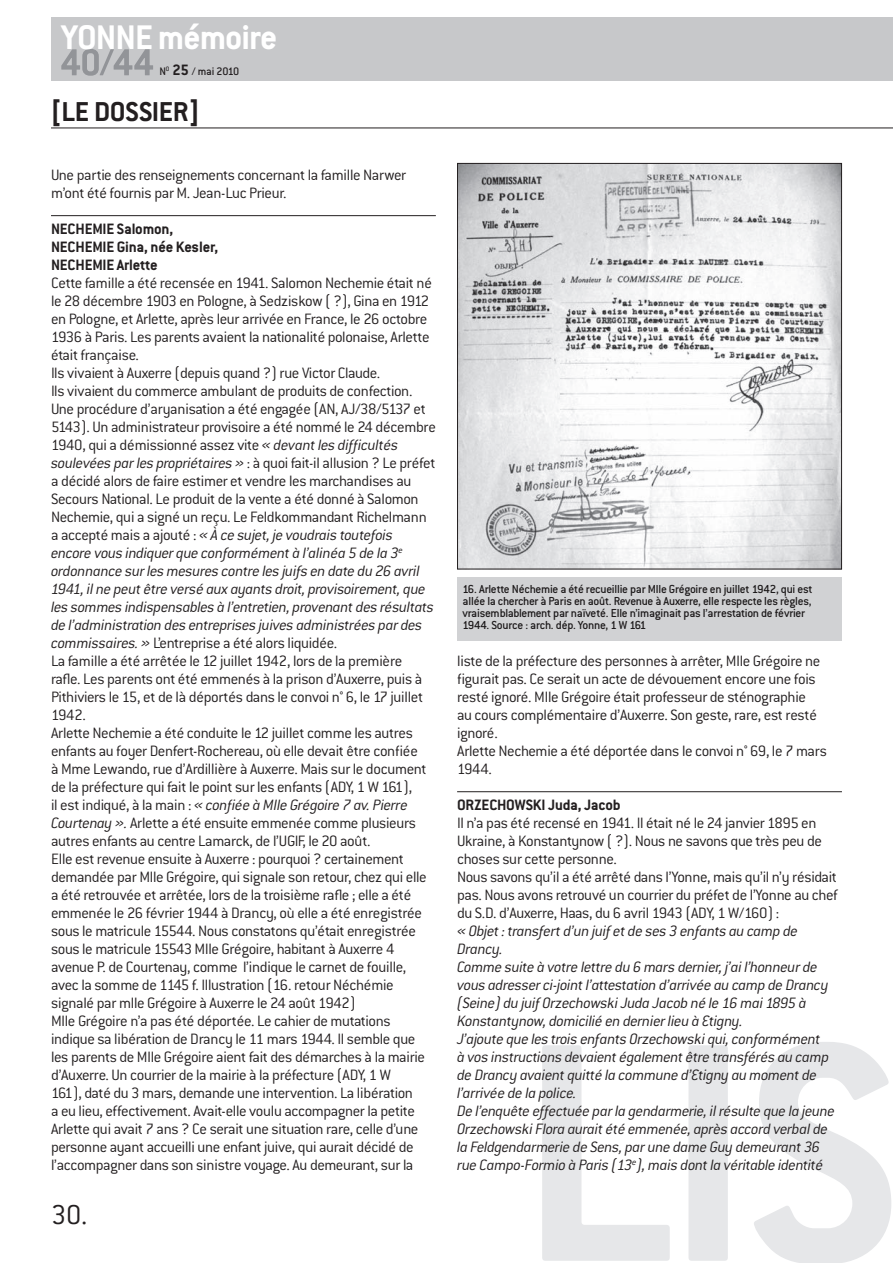
<style>
.page{position:relative;width:893px;height:1263px;background:#fff}
.page>*{position:absolute;margin:0;border:0;box-sizing:border-box;transform-origin:0 0}
.t1{font:700 37.5px "Conduit ITC";letter-spacing:-.025em;color:#fff}
.t2{font:700 30px "Conduit ITC";color:#231f20}
.t3{font:300 30px "Conduit ITC";color:#231f20}
.t4{font:300 16.5px/18px "Conduit ITC";letter-spacing:-.025em;color:#231f20}
.t5{font:italic 300 16.5px/18px "Conduit ITC";letter-spacing:-.025em;color:#231f20}
.t6{font:700 16.5px/18px "Conduit ITC";letter-spacing:-.01em;color:#231f20}
.t7{font:500 12.75px/12px "Conduit ITC";letter-spacing:-.02em;color:#231f20}
.t8{font:500 12px "Conduit ITC";letter-spacing:-.045em;color:#231f20}
.s1{font-weight:700;font-size:16.5px}
.s2{font-style:italic}
</style>
<div class="page">
<svg style="left:542px;top:1042px;width:349px;height:221px"></svg>
<div style="left:51px;top:17px;width:842px;height:64px;background:#c7c8ca"></div>
<svg style="left:61px;top:49px;width:92px;height:27px"></svg>
<hr style="left:51px;top:128px;width:842px;height:1px;background:#231f20">
<hr style="left:51px;top:215px;width:385px;height:1px;background:#231f20">
<hr style="left:457px;top:791px;width:385px;height:1px;background:#231f20">
<img style="left:459px;top:165px;width:381px;height:402px">
<div style="left:457px;top:163px;width:385px;height:406px;border:1px solid #231f20"></div>
<div style="left:457px;top:577px;width:385px;height:64px;background:#d1d2d4"></div>
<h1 class="t1" style="left:61px;top:15px;width:217px">YONNE mémoire</h1>
<p class="t8" style="left:159px;top:64px;width:81px">n<sup>o</sup> <span class="s1">25</span> / mai 2010</p>
<h2 class="t2" style="left:51px;top:94px;width:150px">[le dossier]</h2>
<p class="t4" style="left:51px;top:166px;width:357px">Une partie des renseignements concernant la famille Narwer m’ont été fournis par M. Jean-Luc Prieur.</p>
<p class="t6" style="left:51px;top:220px;width:169px">NECHEMIE Salomon,<br>NECHEMIE Gina, née Kesler,<br>NECHEMI E Arlette</p>
<p class="t4" style="left:51px;top:274px;width:386px">Cette famille a été recensée en 1941. Salomon Nechemie était né le 28 décembre 1903 en Pologne, à Sedziskow ( ?), Gina en 1912 en Pologne, et Arlette, après leur arrivée en France, le 26 octobre 1936 à Paris. Les parents avaient la nationalité polonaise, Arlette était française.<br>Ils vivaient à Auxerre (depuis quand ?) rue Victor Claude.<br>Ils vivaient du commerce ambulant de produits de confection.<br>Une procédure d’aryanisation a été engagée (AN, AJ/38/5137 et 5143). Un administrateur provisoire a été nommé le 24 décembre 1940, qui a démissionné assez vite <span class="s2">« devant les difficultés soulevées par les propriétaires »</span> : à quoi fait-il allusion ? Le préfet a décidé alors de faire estimer et vendre les marchandises au Secours National. Le produit de la vente a été donné à Salomon Nechemie, qui a signé un reçu. Le Feldkommandant Richelmann a accepté mais a ajouté : <span class="s2">« À ce sujet, je voudrais toutefois encore vous indiquer que conformément à l’alinéa 5 de la 3</span><sup>e </sup><span class="s2">ordonnance sur les mesures contre les juifs en date du 26 avril 1941, il ne peut être versé aux ayants droit, provisoirement, que les sommes indispensables à l’entretien, provenant des résultats de l’administration des entreprises juives administrées par des commissaires. »</span> L’entreprise a été alors liquidée.<br>La famille a été arrêtée le 12 juillet 1942, lors de la première rafle. Les parents ont été emmenés à la prison d’Auxerre, puis à Pithiviers le 15, et de là déportés dans le convoi n° 6, le 17 juillet 1942.<br>Arlette Nechemie a été conduite le 12 juillet comme les autres enfants au foyer Denfert-Rochereau, où elle devait être confiée<br>à Mme Lewando, rue d’Ardillière à Auxerre. Mais sur le document de la préfecture qui fait le point sur les enfants (ADY, 1 W 161),<br>il est indiqué, à la main : <span class="s2">« confiée à Mlle Grégoire 7 av. Pierre Courtenay ».</span> Arlette a été ensuite emmenée comme plusieurs autres enfants au centre Lamarck, de l’UGIF, le 20 août.<br>Elle est revenue ensuite à Auxerre : pourquoi ? certainement demandée par Mlle Grégoire, qui signale son retour, chez qui elle a été retrouvée et arrêtée, lors de la troisième rafle ; elle a été emmenée le 26 février 1944 à Drancy, où elle a été enregistrée sous le matricule 15544. Nous constatons qu’était enregistrée sous le matricule 15543 Mlle Grégoire, habitant à Auxerre 4 avenue P. de Courtenay, comme l’indique le carnet de fouille, avec la somme de 1145 f. Illustration (16. retour Néchémie signalé par mlle Grégoire à Auxerre le 24 août 1942)<br>Mlle Grégoire n’a pas été déportée. Le cahier de mutations indique sa libération de Drancy le 11 mars 1944. Il semble que les parents de Mlle Grégoire aient fait des démarches à la mairie d’Auxerre. Un courrier de la mairie à la préfecture (ADY, 1 W<br>161), daté du 3 mars, demande une intervention. La libération<br>a eu lieu, effectivement. Avait-elle voulu accompagner la petite Arlette qui avait 7 ans ? Ce serait une situation rare, celle d’une personne ayant accueilli une enfant juive, qui aurait décidé de l’accompagner dans son sinistre voyage. Au demeurant, sur la</p>
<h2 class="t3" style="left:51px;top:1198px;width:38px">30.</h2>
<p class="t7" style="left:462px;top:583px;width:352px">16. Arlette Néchemie a été recueillie par Mlle Grégoire en juillet 1942, qui est allée la chercher à Paris en août. Revenue à Auxerre, elle respecte les règles, vraisemblablement par naïveté. Elle n’imaginait pas l’arrestation de février 1944. Source : arch. dép. Yonne, 1 W 161</p>
<p class="t4" style="left:457px;top:652px;width:371px">liste de la préfecture des personnes à arrêter, Mlle Grégoire ne figurait pas. Ce serait un acte de dévouement encore une fois resté ignoré. Mlle Grégoire était professeur de sténographie<br>au cours complémentaire d’Auxerre. Son geste, rare, est resté ignoré.<br>Arlette Nechemie a été déportée dans le convoi n° 69, le 7 mars 1944.</p>
<p class="t6" style="left:457px;top:796px;width:165px">ORZECHOWSKI Juda, Jacob</p>
<p class="t4" style="left:457px;top:814px;width:382px">Il n’a pas été recensé en 1941. Il était né le 24 janvier 1895 en Ukraine, à Konstantynow ( ?). Nous ne savons que très peu de choses sur cette personne.<br>Nous savons qu’il a été arrêté dans l’Yonne, mais qu’il n’y résidait pas. Nous avons retrouvé un courrier du préfet de l’Yonne au chef du S.D. d’Auxerre, Haas, du 6 avril 1943 (ADY, 1 W/160) :</p>
<p class="t5" style="left:457px;top:922px;width:379px">« Objet : transfert d’un juif et de ses 3 enfants au camp de Drancy.<br>Comme suite à votre lettre du 6 mars dernier, j’ai l’honneur de vous adresser ci-joint l’attestation d’arrivée au camp de Drancy (Seine) du juif Orzechowski Juda Jacob né le 16 mai 1895 à Konstantynow, domicilié en dernier lieu à Etigny.<br>J’ajoute que les trois enfants Orzechowski qui, conformément<br>à vos instructions devaient également être transférés au camp de Drancy avaient quitté la commune d’Etigny au moment de l’arrivée de la police.<br>De l’enquête effectuée par la gendarmerie, il résulte que la jeune Orzechowski Flora aurait été emmenée, après accord verbal de la Feldgendarmerie de Sens, par une dame Guy demeurant 36 rue Campo-Formio à Paris (13<sup>e</sup>), mais dont la véritable identité</p>
</div>
